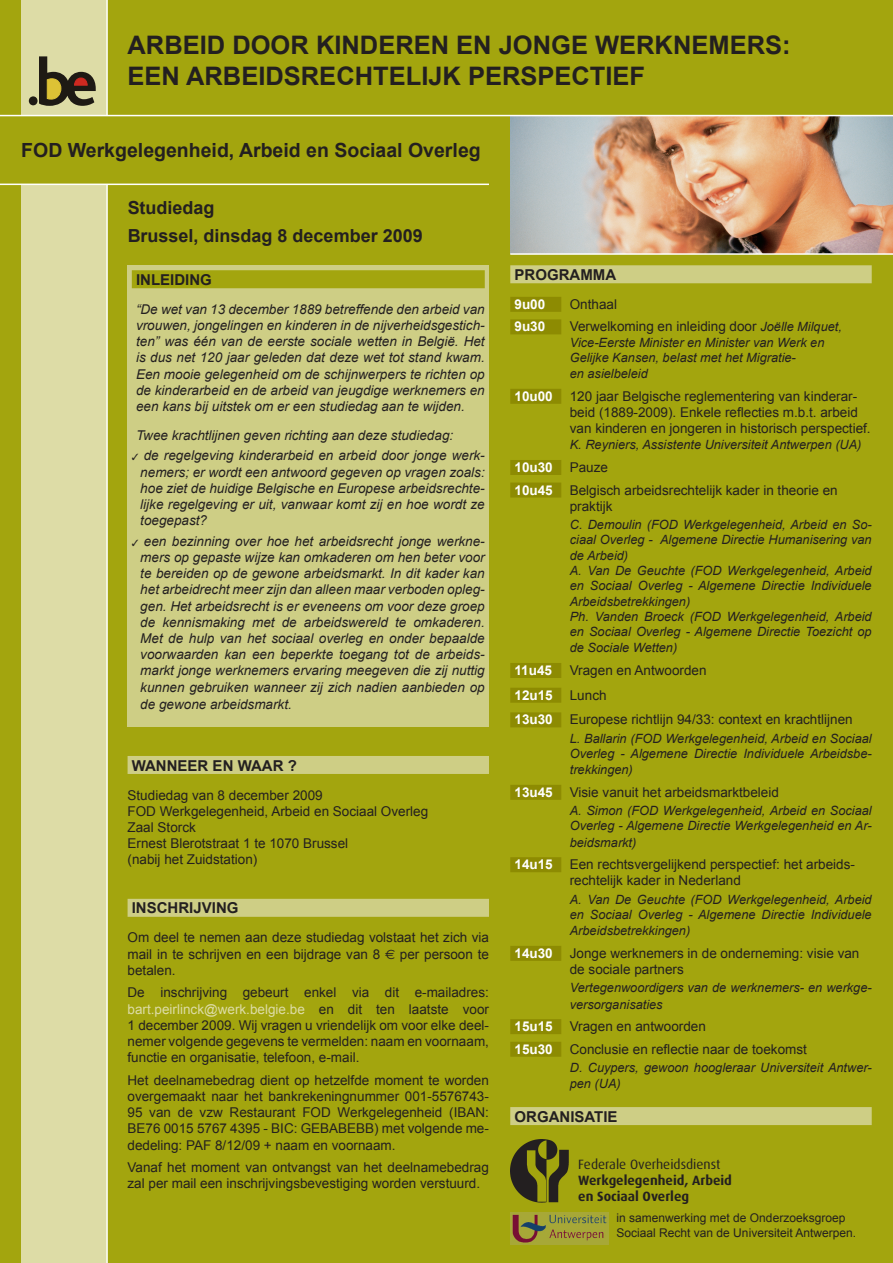
<style>
.page{position:relative;width:893px;height:1263px;background:#a3a50e}
.page>*{position:absolute;margin:0;border:0;box-sizing:border-box;transform-origin:0 0}
.t1{font:700 25.5px/30.6px "Arial";color:#231f20}
.t2{font:700 19.5px "Arial";color:#231f20}
.t3{font:700 18px/28px "Arial";color:#231f20}
.t4{font:700 15px "Arial";color:#231f20}
.t5{font:13.5px/16.2px "Arial";color:#231f20}
.t6{font:italic 13.5px/16.2px "Arial";color:#231f20;text-align:justify}
.t7{font:700 13.5px "Arial";color:#fff}
.t8{font:700 13.5px/16.2px "Dax";color:#231f20}
.t9{font:13.5px "Dax";color:#231f20}
.t10{font:italic 12.75px/15.8px "Arial";color:#231f20}
.t11{font:12px/14.4px "Arial";color:#231f20}
.s1{font-family:"Euro Sans"}
.s2{color:#dddca6}
.s3{font-style:italic;font-size:12.75px}
</style>
<div class="page">
<div style="left:21px;top:0;width:85px;height:116px;background:#dddca6"></div>
<hr style="left:106px;top:0;width:2px;height:116px;background:#fff">
<div style="left:21px;top:185px;width:85px;height:1078px;background:#dddca6"></div>
<hr style="left:106px;top:185px;width:2px;height:1078px;background:#fff">
<img style="left:510px;top:116px;width:383px;height:137px">
<hr style="left:0;top:115px;width:893px;height:1px;background:#fff">
<div style="left:128px;top:265px;width:361px;height:462px;background:#cece85"></div>
<div style="left:132px;top:270px;width:353px;height:18px;background:#a3a50e"></div>
<div style="left:510px;top:265px;width:362px;height:18px;background:#cece85"></div>
<div style="left:510px;top:297px;width:51px;height:15px;background:#8d8b02"></div>
<div style="left:510px;top:319px;width:51px;height:15px;background:#8d8b02"></div>
<div style="left:510px;top:389px;width:51px;height:15px;background:#8d8b02"></div>
<div style="left:510px;top:460px;width:51px;height:15px;background:#8d8b02"></div>
<div style="left:510px;top:483px;width:51px;height:15px;background:#8d8b02"></div>
<div style="left:510px;top:663px;width:51px;height:15px;background:#8d8b02"></div>
<div style="left:510px;top:688px;width:51px;height:15px;background:#8d8b02"></div>
<div style="left:510px;top:712px;width:51px;height:15px;background:#8d8b02"></div>
<div style="left:510px;top:785px;width:51px;height:15px;background:#8d8b02"></div>
<div style="left:510px;top:857px;width:51px;height:15px;background:#8d8b02"></div>
<div style="left:510px;top:946px;width:51px;height:15px;background:#8d8b02"></div>
<div style="left:510px;top:1019px;width:51px;height:15px;background:#8d8b02"></div>
<div style="left:510px;top:1042px;width:51px;height:15px;background:#8d8b02"></div>
<svg style="left:29px;top:96px;width:9px;height:9px"></svg>
<svg style="left:39px;top:56px;width:57px;height:50px"></svg>
<div style="left:510px;top:1107px;width:362px;height:18px;background:#cece85"></div>
<hr style="left:0;top:184px;width:489px;height:1px;background:#fff">
<div style="left:128px;top:756px;width:361px;height:18px;background:#cece85"></div>
<div style="left:128px;top:899px;width:361px;height:18px;background:#cece85"></div>
<hr style="left:510px;top:253px;width:383px;height:2px;background:#fff">
<img style="left:510px;top:1140px;width:66px;height:65px">
<img style="left:510px;top:1212px;width:99px;height:32px">
<h1 class="t1" style="left:128px;top:30px;width:665px">ARBEID DOOR KINDEREN EN JONGE WERKNEMERS:<br>EEN ARBEIDSRECHTELIJK PERSPECTIEF</h1>
<h2 class="t2" style="left:21px;top:139px;width:461px">FOD Werkgelegenheid, Arbeid en Sociaal Overleg</h2>
<h3 class="t3" style="left:128px;top:193px;width:297px">Studiedag<br>Brussel, dinsdag 8 december 2009</h3>
<p class="t4" style="left:136px;top:271px;width:10px">inleiding</p>
<p class="t6" style="left:136px;top:301px;width:350px">“De wet van 13 december 1889 betreffende den arbeid van vrouwen, jongelingen en kinderen in de nijverheidsgestich&shy;ten” was één van de eerste sociale wetten in België. Het is dus net 120 jaar geleden dat deze wet tot stand kwam.<br>Een mooie gelegenheid om de schijnwerpers te richten op de kinderarbeid en de arbeid van jeugdige werknemers en een kans bij uitstek om er een studiedag aan te wijden.</p>
<p class="t6" style="left:136px;top:427px;width:319px">Twee krachtlijnen geven richting aan deze studiedag:</p>
<p class="t6" style="left:140px;top:448px;width:346px;text-indent:-9px">✓ de regelgeving kinderarbeid en arbeid door jonge werk&shy;nemers; er wordt een antwoord gegeven op vragen zoals: hoe ziet de huidige Belgische en Europese arbeidsrechte&shy;lijke regelgeving er uit, vanwaar komt zij en hoe wordt ze toegepast?</p>
<p class="t6" style="left:140px;top:533px;width:346px;text-indent:-9px">✓ een bezinning over hoe het arbeidsrecht jonge werkne&shy;mers op gepaste wijze kan omkaderen om hen beter voor te bereiden op de gewone arbeidsmarkt. In dit kader kan het arbeidrecht meer zijn dan alleen maar verboden opleg&shy;gen. Het arbeidsrecht is er eveneens om voor deze groep de kennismaking met de arbeidswereld te omkaderen.<br>Met de hulp van het sociaal overleg en onder bepaalde voorwaarden kan een beperkte toegang tot de arbeids&shy;markt jonge werknemers ervaring meegeven die zij nuttig kunnen gebruiken wanneer zij zich nadien aanbieden op de gewone arbeidsmarkt.</p>
<p class="t4" style="left:132px;top:757px;width:12px">wanneer</p>
<p class="t4" style="left:213px;top:757px;width:38px">en waar</p>
<p class="t4" style="left:288px;top:757px;width:11px">?</p>
<p class="t5" style="left:128px;top:787px;width:302px">Studiedag van 8 december 2009<br>FOD Werkgelegenheid, Arbeid en Sociaal Overleg<br>Zaal Storck<br>Ernest Blerotstraat 1 te 1070 Brussel<br>(nabij het Zuidstation)</p>
<p class="t4" style="left:132px;top:900px;width:15px">Inschrij</p>
<p class="t4" style="left:202px;top:900px;width:20px">ving</p>
<p class="t5" style="left:128px;top:929px;width:363px;text-align:justify">Om deel te nemen aan deze studiedag volstaat het zich via mail in te schrijven en een bijdrage van 8 <span class="s1">e</span> per persoon te betalen.</p>
<p class="t5" style="left:128px;top:984px;width:363px;text-align:justify">De inschrijving gebeurt enkel via dit e-mailadres: <span class="s2">bart.peirlinck@werk.belgie.be</span> en dit ten laatste voor 1 december 2009. Wij vragen u vriendelijk om voor elke deel&shy;nemer volgende gegevens te vermelden: naam en voornaam, functie en organisatie, telefoon, e-mail.</p>
<p class="t5" style="left:128px;top:1072px;width:363px;text-align:justify">Het deelnamebedrag dient op hetzelfde moment te worden overgemaakt naar het bankrekeningnummer 001-5576743- 95 van de vzw Restaurant FOD Werkgelegenheid (IBAN:<br>BE76 0015 5767 4395 - BIC: GEBABEBB) met volgende me&shy;dedeling: PAF 8/12/09 + naam en voornaam.</p>
<p class="t5" style="left:128px;top:1159px;width:363px">Vanaf het moment van ontvangst van het deelnamebedrag zal per mail een inschrijvingsbevestiging worden verstuurd.</p>
<p class="t4" style="left:514px;top:266px;width:23px">Programma</p>
<p class="t7" style="left:514px;top:296px;width:32px">9u00</p>
<p class="t5" style="left:570px;top:296px;width:49px">Onthaal</p>
<p class="t7" style="left:514px;top:319px;width:32px">9u30</p>
<p class="t5" style="left:570px;top:319px;width:274px">Verwelkoming en inleiding door <span class="s3">Joëlle Milquet,</span></p>
<p class="t10" style="left:570px;top:334px;width:256px">Vice-Eerste Minister en Minister van Werk en<br>Gelijke Kansen, belast met het Migratie-<br>en asielbeleid</p>
<p class="t7" style="left:514px;top:388px;width:40px">10u00</p>
<p class="t5" style="left:570px;top:388px;width:302px">120 jaar Belgische reglementering van kinderar&shy;beid (1889-2009). Enkele reflecties m.b.t. arbeid van kinderen en jongeren in historisch perspectief.</p>
<p class="t10" style="left:570px;top:437px;width:293px">K. Reyniers, Assistente Universiteit Antwerpen (UA)</p>
<p class="t7" style="left:514px;top:460px;width:40px">10u30</p>
<p class="t5" style="left:570px;top:459px;width:40px">Pauze</p>
<p class="t7" style="left:514px;top:482px;width:40px">10u45</p>
<p class="t5" style="left:570px;top:482px;width:269px">Belgisch arbeidsrechtelijk kader in theorie en praktijk</p>
<p class="t10" style="left:570px;top:517px;width:303px">C. Demoulin (FOD Werkgelegenheid, Arbeid en So&shy;ciaal Overleg - Algemene Directie Humanisering van de Arbeid)<br>A. Van De Geuchte (FOD Werkgelegenheid, Arbeid en Sociaal Overleg - Algemene Directie Individuele Arbeidsbetrekkingen)<br>Ph. Vanden Broeck (FOD Werkgelegenheid, Arbeid en Sociaal Overleg - Algemene Directie Toezicht op de Sociale Wetten)</p>
<p class="t7" style="left:514px;top:663px;width:39px">11u45</p>
<p class="t5" style="left:570px;top:662px;width:138px">Vragen en Antwoorden</p>
<p class="t7" style="left:514px;top:687px;width:40px">12u15</p>
<p class="t5" style="left:570px;top:687px;width:38px">Lunch</p>
<p class="t7" style="left:514px;top:712px;width:40px">13u30</p>
<p class="t5" style="left:570px;top:711px;width:284px">Europese richtlijn 94/33: context en krachtlijnen</p>
<p class="t10" style="left:570px;top:730px;width:303px;text-align:justify">L. Ballarin (FOD Werkgelegenheid, Arbeid en Sociaal Overleg - Algemene Directie Individuele Arbeidsbe&shy;trekkingen)</p>
<p class="t7" style="left:514px;top:784px;width:40px">13u45</p>
<p class="t5" style="left:570px;top:784px;width:211px">Visie vanuit het arbeidsmarktbeleid</p>
<p class="t10" style="left:570px;top:803px;width:303px;text-align:justify">A. Simon (FOD Werkgelegenheid, Arbeid en Sociaal Overleg - Algemene Directie Werkgelegenheid en Ar&shy;beidsmarkt)</p>
<p class="t7" style="left:514px;top:857px;width:40px">14u15</p>
<p class="t5" style="left:570px;top:856px;width:287px">Een rechtsvergelijkend perspectief: het arbeids&shy;rechtelijk kader in Nederland</p>
<p class="t10" style="left:570px;top:891px;width:303px;text-align:justify">A. Van De Geuchte (FOD Werkgelegenheid, Arbeid en Sociaal Overleg - Algemene Directie Individuele Arbeidsbetrekkingen)</p>
<p class="t7" style="left:514px;top:945px;width:40px">14u30</p>
<p class="t5" style="left:570px;top:945px;width:291px">Jonge werknemers in de onderneming: visie van de sociale partners</p>
<p class="t10" style="left:570px;top:980px;width:303px;line-height:16.2px">Vertegenwoordigers van de werknemers- en werkge&shy;versorganisaties</p>
<p class="t7" style="left:514px;top:1019px;width:40px">15u15</p>
<p class="t5" style="left:570px;top:1018px;width:138px">Vragen en antwoorden</p>
<p class="t7" style="left:514px;top:1041px;width:40px">15u30</p>
<p class="t5" style="left:570px;top:1041px;width:239px">Conclusie en reflectie naar de toekomst</p>
<p class="t10" style="left:570px;top:1059px;width:303px;line-height:16.2px">D. Cuypers, gewoon hoogleraar Universiteit Antwer&shy;pen (UA)</p>
<p class="t4" style="left:514px;top:1108px;width:105px">ORGANISATIE</p>
<p class="t9" style="left:578px;top:1157px;width:144px">Federale Overheidsdienst</p>
<p class="t8" style="left:578px;top:1172px;width:155px">Werkgelegenheid, Arbeid en Sociaal Overleg</p>
<p class="t11" style="left:617px;top:1211px;width:241px">in samenwerking met de Onderzoeksgroep<br>Sociaal Recht van de Universiteit Antwerpen.</p>
</div>
